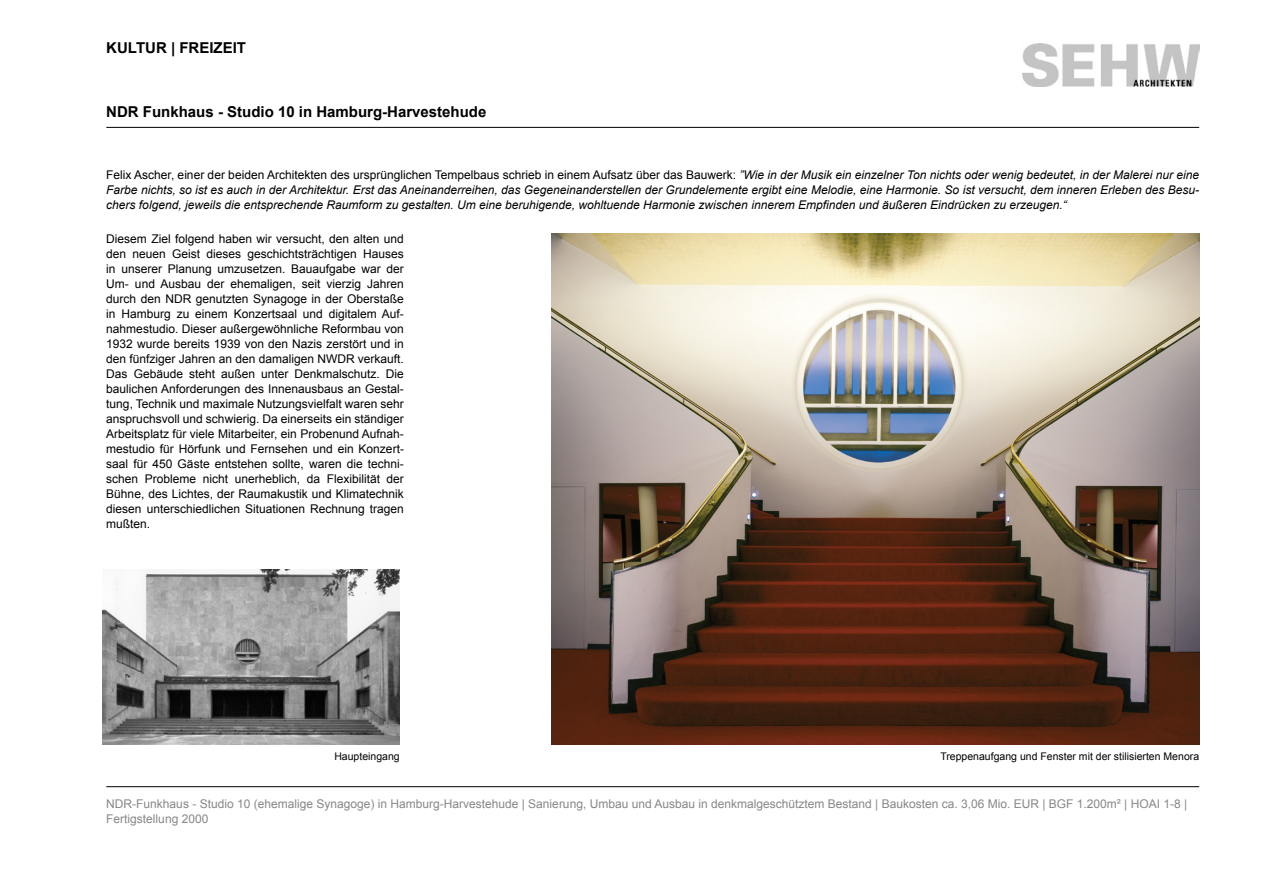
<style>
.page{position:relative;width:1263px;height:893px;background:#fff}
.page>*{position:absolute;margin:0;border:0;box-sizing:border-box;transform-origin:0 0}
.t1{font:700 15px "Arial";color:#000}
.t2{font:12px/15px "Arial";color:#000;text-align:justify}
.t3{font:italic 12px/15px "Arial";color:#000;text-align:justify}
.t4{font:12px/15px "Arial";color:#868788}
.t5{font:10.5px "Arial";color:#000}
.s1{font-style:normal}
</style>
<div class="page">
<hr style="left:106px;top:127px;width:1093px;height:1px;background:#000">
<hr style="left:106px;top:786px;width:1093px;height:1px;background:#000">
<img style="left:1023px;top:44px;width:176px;height:42px">
<img style="left:551px;top:234px;width:648px;height:510px">
<img style="left:102px;top:570px;width:298px;height:174px">
<p class="t1" style="left:106px;top:38px;width:141px">kultur | freizeit</p>
<p class="t1" style="left:106px;top:102px;width:382px">NDR Funkhaus - Studio 10 in Hamburg-Harvestehude</p>
<p class="t3" style="left:106px;top:167px;width:1094px"><span class="s1">Felix Ascher, einer der beiden Architekten des ursprünglichen Tempelbaus schrieb in einem Aufsatz über das Bauwerk:</span> ”Wie in der Musik ein einzelner Ton nichts oder wenig bedeutet, in der Malerei nur eine Farbe nichts, so ist es auch in der Architektur. Erst das Aneinanderreihen, das Gegeneinanderstellen der Grundelemente ergibt eine Melodie, eine Harmonie. So ist versucht, dem inneren Erleben des Besu&shy;chers folgend, jeweils die entsprechende Raumform zu gestalten. Um eine beruhigende, wohltuende Harmonie zwischen innerem Empfinden und äußeren Eindrücken zu erzeugen.“</p>
<p class="t2" style="left:106px;top:232px;width:299px">Diesem Ziel folgend haben wir versucht, den alten und den neuen Geist dieses geschichtsträchtigen Hauses in unserer Planung umzusetzen. Bauaufgabe war der Um- und Ausbau der ehemaligen, seit vierzig Jahren durch den NDR genutzten Synagoge in der Oberstaße in Hamburg zu einem Konzertsaal und digitalem Auf&shy;nahmestudio. Dieser außergewöhnliche Reformbau von 1932 wurde bereits 1939 von den Nazis zerstört und in den fünfziger Jahren an den damaligen NWDR verkauft.<br>Das Gebäude steht außen unter Denkmalschutz. Die baulichen Anforderungen des Innenausbaus an Gestal&shy;tung, Technik und maximale Nutzungsvielfalt waren sehr anspruchsvoll und schwierig. Da einerseits ein ständiger Arbeitsplatz für viele Mitarbeiter, ein Probenund Aufnah&shy;mestudio für Hörfunk und Fernsehen und ein Konzert&shy;saal für 450 Gäste entstehen sollte, waren die techni&shy;schen Probleme nicht unerheblich, da Flexibilität der Bühne, des Lichtes, der Raumakustik und Klimatechnik diesen unterschiedlichen Situationen Rechnung tragen mußten.</p>
<p class="t5" style="left:334px;top:750px;width:67px">Haupteingang</p>
<p class="t5" style="left:940px;top:750px;width:260px">Treppenaufgang und Fenster mit der stilisierten Menora</p>
<p class="t4" style="left:106px;top:797px;width:1082px">NDR-Funkhaus - Studio 10 (ehemalige Synagoge) in Hamburg-Harvestehude | Sanierung, Umbau und Ausbau in denkmalgeschütztem Bestand | Baukosten ca. 3,06 Mio. EUR | BGF 1.200m² | HOAI 1-8 |<br>Fertigstellung 2000</p>
</div>
